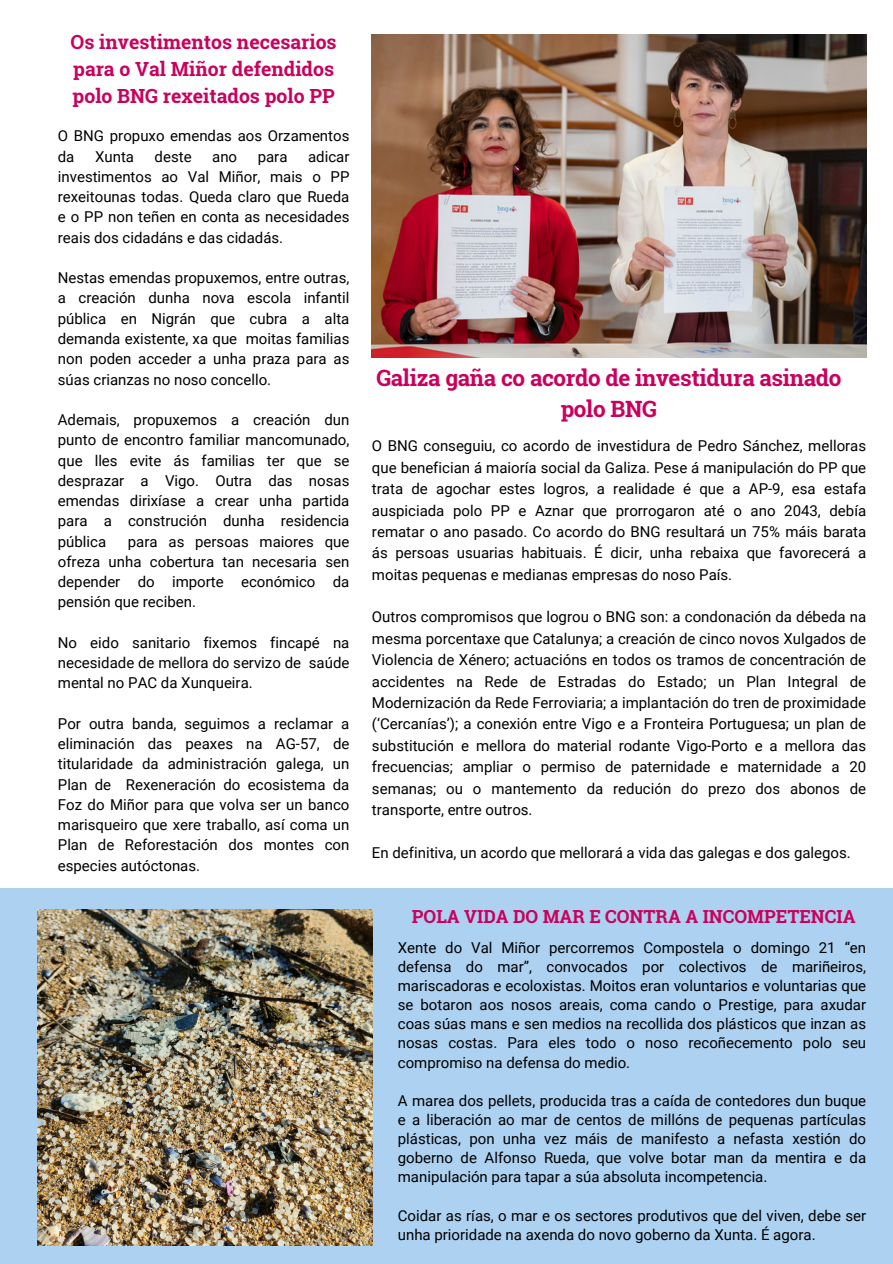
<style>
.page{position:relative;width:893px;height:1264px;background:#fff}
.page>*{position:absolute;margin:0;border:0;box-sizing:border-box;transform-origin:0 0}
.t1{font:700 22.5px/31.5px "Roboto Slab";letter-spacing:-.015em;color:#ca005d;text-align:center}
.t2{font:700 19.5px/27px "Roboto Slab";color:#ca005d}
.t3{font:700 18px "Roboto Slab";color:#ca005d}
.t4{font:15px/20.2px "Roboto";color:#000;text-align:justify}
</style>
<div class="page">
<div style="left:0;top:888px;width:892px;height:375px;background:#add1f0"></div>
<img style="left:372px;top:34px;width:494px;height:323px">
<img style="left:37px;top:909px;width:335px;height:336px">
<p class="t2" style="left:71px;top:28px;width:267px">Os investimentos necesarios para o Val Miñor defendidos polo BNG rexeitados polo PP</p>
<p class="t4" style="left:58px;top:126px;width:293px">O BNG propuxo emendas aos Orzamentos da</p>
<p class="t4" style="left:58px;top:146px;width:293px;text-indent:250px">adicar investimentos ao Val Miñor, mais o PP rexeitounas todas. Queda claro que Rueda e o PP non teñen en conta as necesidades reais dos cidadáns e das cidadás.</p>
<p class="t4" style="left:58px;top:268px;width:293px">Nestas emendas propuxemos, entre outras, a creación dunha nova escola infantil pública en Nigrán que cubra a alta demanda existente, xa que moitas familias non poden acceder a unha praza para as súas crianzas no noso concello.</p>
<p class="t4" style="left:58px;top:410px;width:293px">Ademais, propuxemos a creación dun punto de encontro familiar mancomunado, que lles evite ás familias ter que se desprazar a Vigo. Outra das nosas emendas dirixíase a crear unha partida para a construción dunha residencia pública</p>
<p class="t4" style="left:95px;top:146px;width:40px">Xunta</p>
<p class="t4" style="left:155px;top:146px;width:38px">deste</p>
<p class="t4" style="left:212px;top:146px;width:26px">ano</p>
<p class="t4" style="left:258px;top:146px;width:31px">para</p>
<p class="t4" style="left:58px;top:531px;width:293px;text-indent:70px">para as persoas maiores que ofreza unha cobertura tan necesaria sen depender do importe económico da pensión que reciben.</p>
<p class="t4" style="left:58px;top:632px;width:293px">No eido sanitario fixemos fincapé na necesidade de mellora do servizo de saúde mental no PAC da Xunqueira.</p>
<p class="t4" style="left:58px;top:713px;width:293px">Por outra banda, seguimos a reclamar a eliminación das peaxes na AG-57, de titularidade da administración galega, un Plan de Rexeneración do ecosistema da Foz do Miñor para que volva ser un banco marisqueiro que xere traballo, así coma un Plan de Reforestación dos montes con especies autóctonas.</p>
<p class="t1" style="left:376px;top:361px;width:466px">Galiza gaña co acordo de investidura asinado polo BNG</p>
<p class="t4" style="left:372px;top:435px;width:495px;line-height:21.3px">O BNG conseguiu, co acordo de investidura de Pedro Sánchez, melloras que benefician á maioría social da Galiza. Pese á manipulación do PP que trata de agochar estes logros, a realidade é que a AP-9, esa estafa auspiciada polo PP e Aznar que prorrogaron até o ano 2043, debía rematar o ano pasado. Co acordo do BNG resultará un 75% máis barata ás persoas usuarias habituais. É dicir, unha rebaixa que favorecerá a moitas pequenas e medianas empresas do noso País.</p>
<h2 class="t4" style="left:372px;top:606px;width:495px;line-height:21.3px">Outros compromisos que logrou o BNG son: a condonación da débeda na mesma porcentaxe que Catalunya; a creación de cinco novos Xulgados de Violencia de Xénero; actuacións en todos os tramos de concentración de accidentes na Rede de Estradas do Estado; un Plan Integral de Modernización da Rede Ferroviaria; a implantación do tren de proximidade (‘Cercanías’); a conexión entre Vigo e a Fronteira Portuguesa; un plan de substitución e mellora do material rodante Vigo-Porto e a mellora das frecuencias; ampliar o permiso de paternidade e maternidade a 20 semanas; ou o mantemento da redución do prezo dos abonos de transporte, entre outros.</h2>
<p class="t4" style="left:372px;top:842px;width:480px">En definitiva, un acordo que mellorará a vida das galegas e dos galegos.</p>
<h1 class="t3" style="left:412px;top:904px;width:445px">POLA VIDA DO MAR E CONTRA A INCOMPETENCIA</h1>
<p class="t4" style="left:398px;top:938px;width:470px;line-height:19.2px">Xente do Val Miñor percorremos Compostela o domingo 21 “en defensa do mar”, convocados por colectivos de mariñeiros, mariscadoras e ecoloxistas. Moitos eran voluntarios e voluntarias que se botaron aos nosos areais, coma cando o Prestige, para axudar coas súas mans e sen medios na recollida dos plásticos que inzan as nosas costas. Para eles todo o noso recoñecemento polo seu compromiso na defensa do medio.</p>
<p class="t4" style="left:398px;top:1091px;width:470px;line-height:19.2px">A marea dos pellets, producida tras a caída de contedores dun buque e a liberación ao mar de centos de millóns de pequenas partículas plásticas, pon unha vez máis de manifesto a nefasta xestión do goberno de Alfonso Rueda, que volve botar man da mentira e da manipulación para tapar a súa absoluta incompetencia.</p>
<p class="t4" style="left:398px;top:1205px;width:470px;line-height:19.2px">Coidar as rías, o mar e os sectores produtivos que del viven, debe ser unha prioridade na axenda do novo goberno da Xunta. É agora.</p>
</div>
